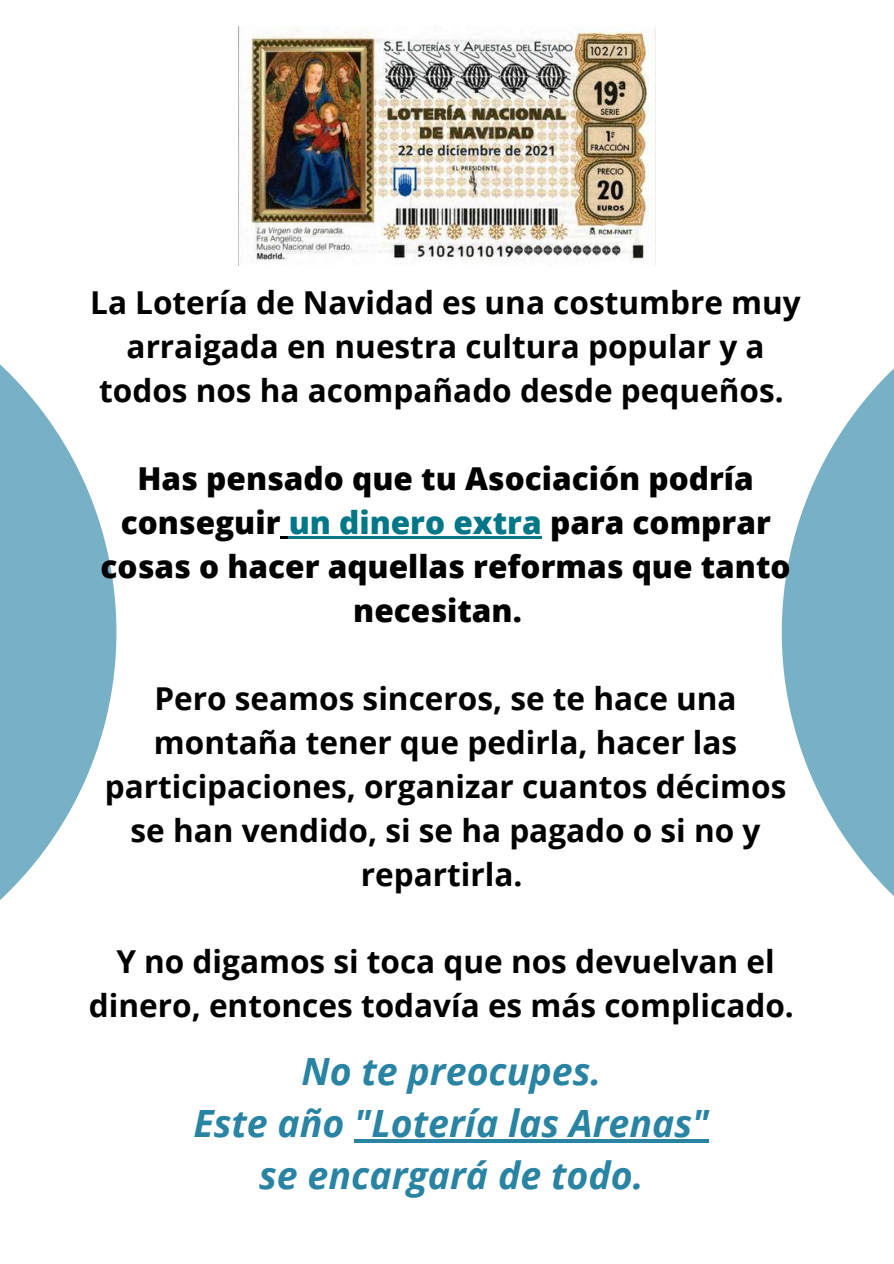
<style>
.page{position:relative;width:894px;height:1264px;background:#fff}
.page>*{position:absolute;margin:0;border:0;box-sizing:border-box;transform-origin:0 0}
.t1{font:italic 700 37.5px/51.8px "Open Sans";color:#2984a3;text-align:center}
.t2{font:700 31.5px/44px "Open Sans";color:#000;text-align:center}
.t3{font:800 31.5px/44px "Open Sans";color:#000;text-align:center}
.s1{color:#007787}
</style>
<div class="page">
<svg style="left:0;top:364px;width:116px;height:536px;fill:#78b1c5"></svg>
<svg style="left:781px;top:369px;width:112px;height:526px;fill:#78b1c5"></svg>
<img style="left:239px;top:26px;width:416px;height:235px">
<svg style="left:280px;top:536px;width:9px;height:2px"></svg>
<hr style="left:289px;top:536px;width:252px;height:2px;background:#007787">
<hr style="left:354px;top:1139px;width:355px;height:3px;background:#2984a3">
<p class="t2" style="left:90px;top:280px;width:711px">La Lotería de Navidad es una costumbre muy arraigada en nuestra cultura popular y a todos nos ha acompañado desde pequeños.</p>
<p class="t3" style="left:101px;top:456px;width:691px">Has pensado que tu Asociación podría conseguir <span class="s1">un dinero extra</span> para comprar cosas o hacer aquellas reformas que tanto necesitan.</p>
<p class="t2" style="left:105px;top:675px;width:683px">Pero seamos sinceros, se te hace una montaña tener que pedirla, hacer las participaciones, organizar cuantos décimos se han vendido, si se ha pagado o si no y repartirla.</p>
<p class="t2" style="left:89px;top:939px;width:706px">Y no digamos si toca que nos devuelvan el dinero, entonces todavía es más complicado.</p>
<p class="t1" style="left:193px;top:1044px;width:517px">No te preocupes.<br>Este año "Lotería las Arenas" se encargará de todo.</p>
</div>
